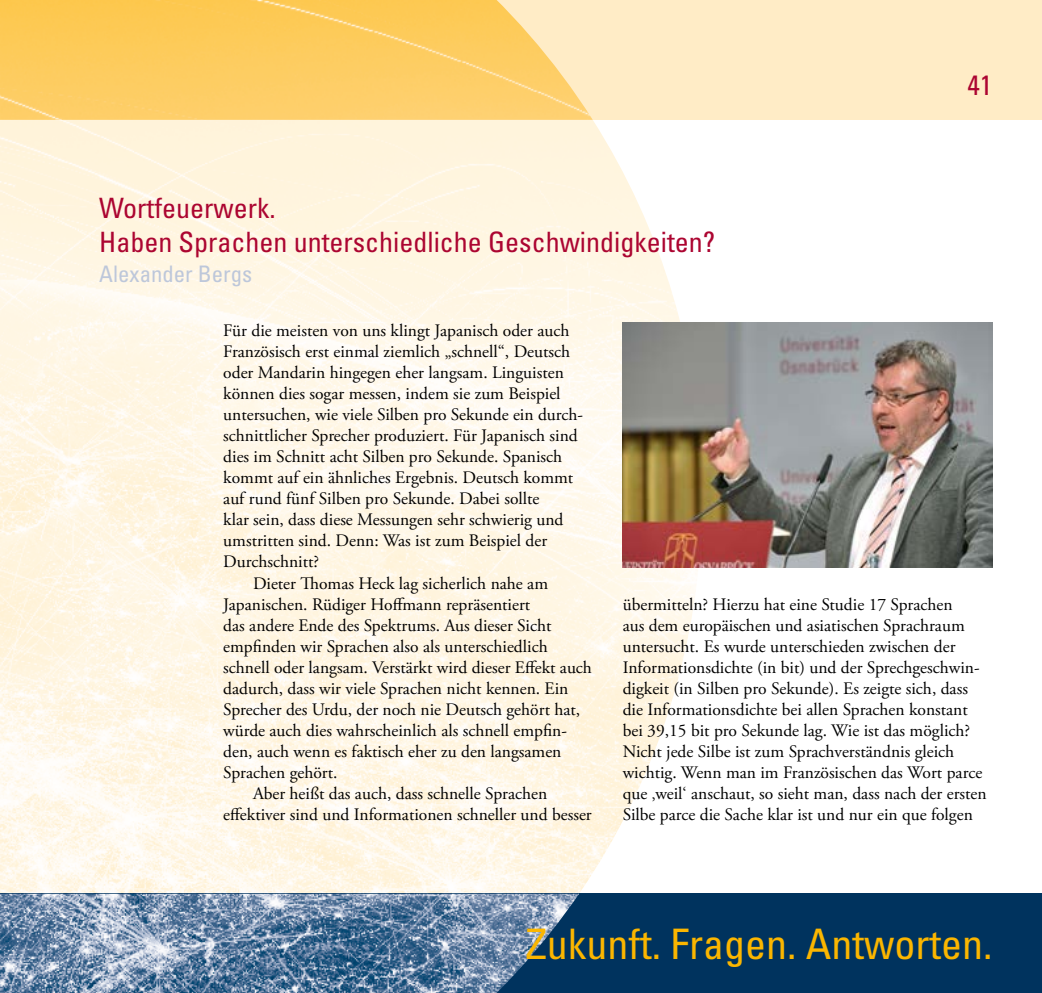
<style>
.page{position:relative;width:1042px;height:993px;background:#fff}
.page>*{position:absolute;margin:0;border:0;box-sizing:border-box;transform-origin:0 0}
.t1{font:condensed 42px "Univers";color:#fbb600}
.t2{font:condensed 28px/33.6px "Univers";color:#ac0531}
.t3{font:condensed 22.75px "Univers";color:#bdc7da}
.t4{font:17.5px/21px "Adobe Garamond Pro";color:#000}
</style>
<div class="page">
<img style="left:579px;top:119px;width:123px;height:774px">
<div style="left:0;top:0;width:1042px;height:119px;background:#ffecc6"></div>
<div style="left:0;top:893px;width:1042px;height:99px;background:#00335e"></div>
<img style="left:0;top:0;width:579px;height:992px">
<img style="left:623px;top:322px;width:369px;height:245px">
<h2 class="t2" style="left:99px;top:191px;width:617px">Wortfeuerwerk.<br>Haben Sprachen unterschiedliche Geschwindigkeiten?</h2>
<h3 class="t3" style="left:99px;top:260px;width:154px">Alexander Bergs</h3>
<h2 class="t2" style="left:967px;top:68px;width:26px">41</h2>
<p class="t4" style="left:223px;top:321px;width:348px">Für die meisten von uns klingt Japanisch oder auch</p>
<p class="t4" style="left:223px;top:342px;width:348px">Französisch erst einmal ziemlich „schnell“, Deutsch</p>
<p class="t4" style="left:223px;top:363px;width:342px">oder Mandarin hingegen eher langsam. Linguisten</p>
<p class="t4" style="left:223px;top:384px;width:339px">können dies sogar messen, indem sie zum Beispiel</p>
<p class="t4" style="left:223px;top:405px;width:361px">untersuchen, wie viele Silben pro Sekunde ein durch-</p>
<p class="t4" style="left:223px;top:426px;width:356px">schnittlicher Sprecher produziert. Für Japanisch sind</p>
<p class="t4" style="left:223px;top:447px;width:340px">dies im Schnitt acht Silben pro Sekunde. Spanisch</p>
<p class="t4" style="left:223px;top:468px;width:351px">kommt auf ein ähnliches Ergebnis. Deutsch kommt</p>
<p class="t4" style="left:223px;top:489px;width:318px">auf rund fünf Silben pro Sekunde. Dabei sollte</p>
<p class="t4" style="left:223px;top:510px;width:342px">klar sein, dass diese Messungen sehr schwierig und</p>
<p class="t4" style="left:223px;top:531px;width:325px">umstritten sind. Denn: Was ist zum Beispiel der</p>
<p class="t4" style="left:223px;top:552px;width:97px">Durchschnitt?</p>
<p class="t4" style="left:253px;top:573px;width:296px">Dieter Thomas Heck lag sicherlich nahe am</p>
<p class="t4" style="left:223px;top:594px;width:308px">Japanischen. Rüdiger Hoffmann repräsentiert</p>
<p class="t4" style="left:223px;top:615px;width:330px">das andere Ende des Spektrums. Aus dieser Sicht</p>
<p class="t4" style="left:223px;top:636px;width:326px">empfinden wir Sprachen also als unterschiedlich</p>
<p class="t4" style="left:223px;top:657px;width:370px">schnell oder langsam. Verstärkt wird dieser Effekt auch</p>
<p class="t4" style="left:223px;top:678px;width:347px">dadurch, dass wir viele Sprachen nicht kennen. Ein</p>
<p class="t4" style="left:223px;top:699px;width:358px">Sprecher des Urdu, der noch nie Deutsch gehört hat,</p>
<p class="t4" style="left:223px;top:720px;width:345px">würde auch dies wahrscheinlich als schnell empfin-</p>
<p class="t4" style="left:223px;top:741px;width:340px">den, auch wenn es faktisch eher zu den langsamen</p>
<p class="t4" style="left:223px;top:762px;width:116px">Sprachen gehört.</p>
<p class="t4" style="left:253px;top:783px;width:296px">Aber heißt das auch, dass schnelle Sprachen</p>
<p class="t4" style="left:223px;top:804px;width:370px">effektiver sind und Informationen schneller und besser</p>
<p class="t4" style="left:623px;top:594px;width:365px">übermitteln? Hierzu hat eine Studie 17 Sprachen<br>aus dem europäischen und asiatischen Sprachraum untersucht. Es wurde unterschieden zwischen der Informationsdichte (in bit) und der Sprechgeschwin&shy;digkeit (in Silben pro Sekunde). Es zeigte sich, dass die Informationsdichte bei allen Sprachen konstant bei 39,15 bit pro Sekunde lag. Wie ist das möglich?<br>Nicht jede Silbe ist zum Sprachverständnis gleich wichtig. Wenn man im Französischen das Wort parce que ‚weil‘ anschaut, so sieht man, dass nach der ersten Silbe parce die Sache klar ist und nur ein que folgen</p>
<h1 class="t1" style="left:526px;top:916px;width:468px">Zukunft. Fragen. Antworten.</h1>
</div>
